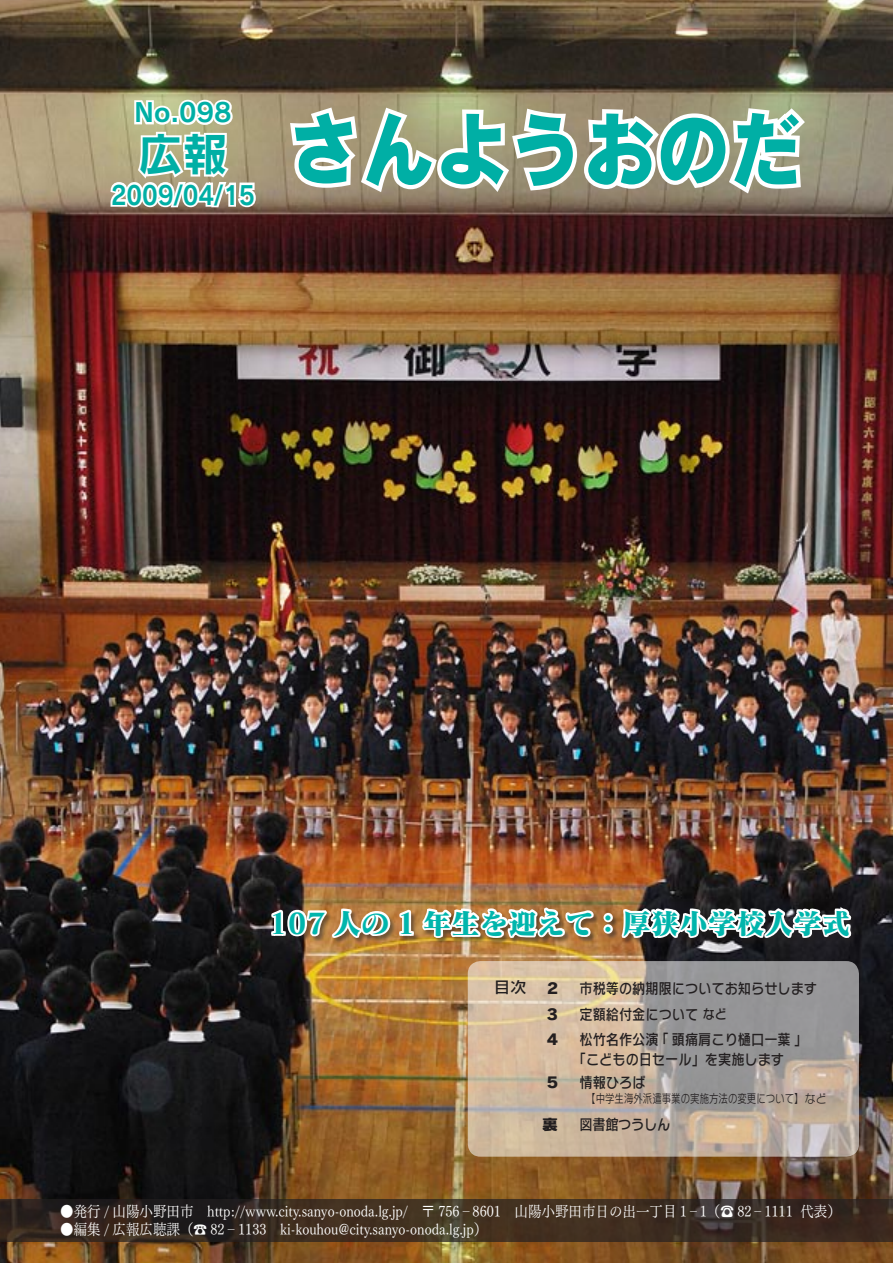
<style>
.page{position:relative;width:893px;height:1263px;background:#fff}
.page>*{position:absolute;margin:0;border:0;box-sizing:border-box;transform-origin:0 0}
.t1{font:82.5px "Rodin Pro EB";color:#00afa5;scale:.89 1}
.t2{font:45px "Rodin Wanpaku Pro B";color:#00afa5}
.t3{font:28.5px "Matisse Pro EB";color:#00b5ac}
.t4{font:25.5px "Rodin Rose Pro B";color:#00afa5;scale:.89 1}
.t5{font:25.5px "Rodin Rose Pro B";color:#00afa5}
.t6{font:15.6px "Rodin NTLG Pro DB";color:#231f20;scale:1.05 1}
.t7{font:15px "Tsuku Min Pro R";color:#fff;scale:.9 1}
.t8{font:14.85px/19.5px "Rodin NTLG Pro DB";color:#231f20;scale:.89 1}
.t9{font:14.85px "Rodin NTLG Pro DB";letter-spacing:-.02em;color:#231f20;scale:.89 1}
.t10{font:14.85px "Rodin Rose Pro EB";color:#231f20;scale:1.11 1}
.t11{font:12.15px "Rodin NTLG Pro M";color:#231f20;scale:.89 1}
.s1{font-size:13.5px}
.s2{font-family:"Koz Min Pro"}
</style>
<div class="page">
<img style="left:0;top:0;width:893px;height:1263px">
<svg style="left:0;top:1199px;width:893px;height:43px;background:#392b20"></svg>
<img style="left:269px;top:802px;width:584px;height:259px">
<svg style="left:468px;top:961px;width:391px;height:196px;background:#baac9d"></svg>
<img style="left:285px;top:102px;width:526px;height:315px">
<svg style="left:108px;top:95px;width:150px;height:114px"></svg>
<h3 class="t5" style="left:134px;top:96px;width:99px">No.098</h3>
<h2 class="t2" style="left:138px;top:124px;width:91px">広報</h2>
<h3 class="t4" style="left:111px;top:178px;width:163px">2009/04/15</h3>
<h1 class="t1" style="left:287px;top:92px;width:582px">さんようおのだ</h1>
<h3 class="t3" style="left:269px;top:904px;width:583px">107 人の 1 年生を迎えて：厚狭小学校入学式</h3>
<p class="t6" style="left:494px;top:977px;width:33px">目次</p>
<p class="t10" style="left:547px;top:978px;width:12px">2</p>
<p class="t8" style="left:579px;top:978px;width:268px">市税等の納期限についてお知らせします</p>
<p class="t10" style="left:547px;top:1004px;width:12px">3</p>
<p class="t8" style="left:579px;top:1003px;width:167px">定額給付金について <span class="s1">など</span></p>
<p class="t10" style="left:547px;top:1029px;width:12px">4</p>
<p class="t8" style="left:573px;top:1029px;width:257px;text-indent:7px">松竹名作公演｢頭痛肩こり樋口一葉｣「こどもの日セール」を実施します</p>
<p class="t10" style="left:547px;top:1072px;width:12px">5</p>
<p class="t8" style="left:579px;top:1072px;width:76px">情報ひろば</p>
<p class="t11" style="left:579px;top:1090px;width:279px">　【中学生海外派遣事業の実施方法の変更について】など</p>
<p class="t10" style="left:542px;top:1114px;width:16px">裏</p>
<p class="t9" style="left:579px;top:1115px;width:104px">図書館つうしん</p>
<p class="t7" style="left:60px;top:1197px;width:869px">●発行 / 山陽小野田市　http://www.city.sanyo-onoda.lg.jp/　〒 756‐8601　山陽小野田市日の出一丁目 1‐1（☎ 82‐1111 代表）</p>
<p class="t7" style="left:60px;top:1215px;width:476px">●編集 / 広報広聴課（<span class="s2">☎</span> 82‐1133　ki-kouhou@city.sanyo-onoda.lg.jp）</p>
</div>
